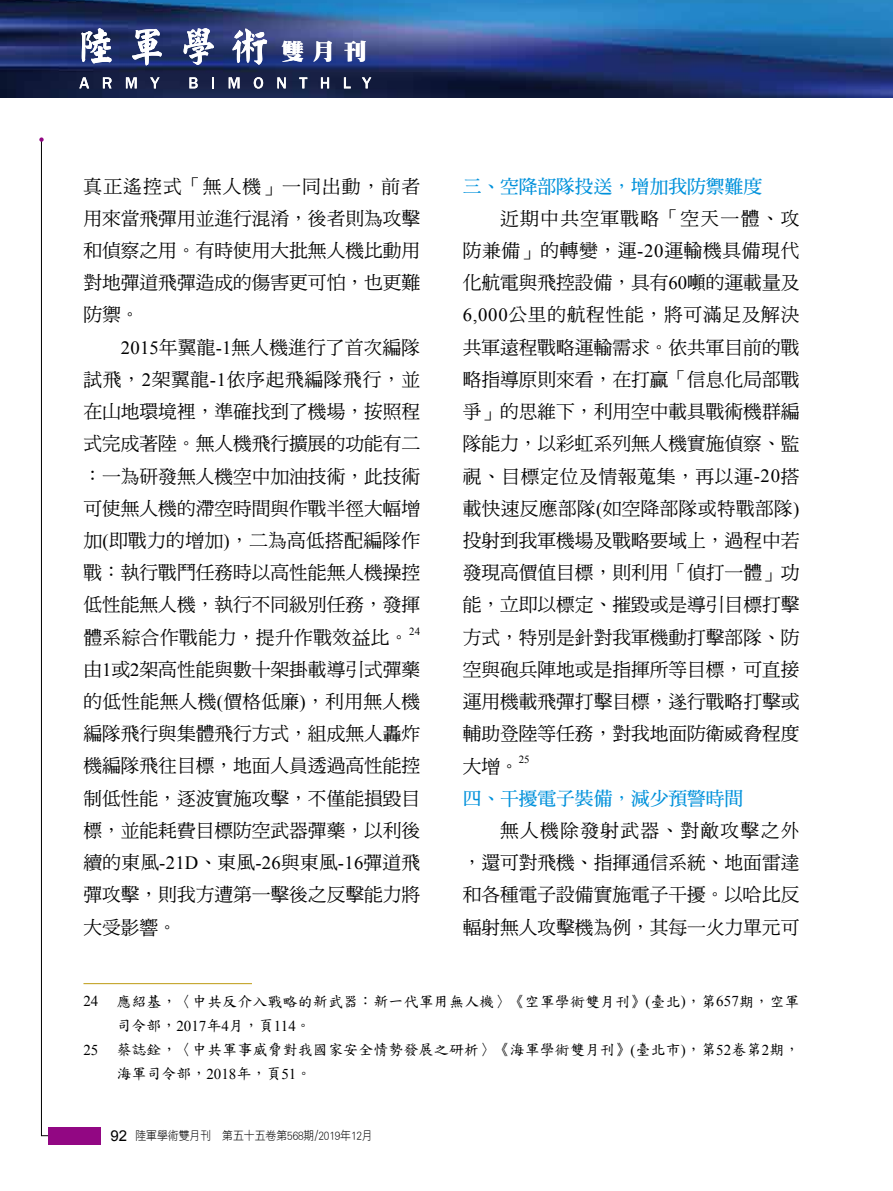
<style>
.page{position:relative;width:893px;height:1191px;background:#fff}
.page>*{position:absolute;margin:0;border:0;box-sizing:border-box;transform-origin:0 0}
.t1{font:22.5px "DF Ming UB HK BF";color:#fff}
.t2{font:18.75px/32.2px "DF Ming Md HK BF";color:#000;text-align:justify}
.t3{font:18.75px "DF Ming Bd HK BF";color:#0091db}
.t4{font:15px "DF Kai Shu SB Estd BF";letter-spacing:.01em;color:#000}
.t5{font:12px "DF Hei Lt HKP BF";color:#000;scale:.9 1}
.s1{font-family:"Times New Roman"}
.s2{font-family:"Arial";font-size:15px}
</style>
<div class="page">
<img style="left:0;top:0;width:893px;height:97px">
<svg style="left:79px;top:77px;width:10px;height:11px"></svg>
<svg style="left:103px;top:77px;width:9px;height:11px"></svg>
<svg style="left:126px;top:77px;width:11px;height:11px"></svg>
<svg style="left:150px;top:77px;width:10px;height:11px"></svg>
<svg style="left:189px;top:77px;width:9px;height:11px"></svg>
<svg style="left:212px;top:77px;width:2px;height:11px"></svg>
<svg style="left:229px;top:77px;width:11px;height:11px"></svg>
<svg style="left:254px;top:77px;width:9px;height:12px"></svg>
<svg style="left:277px;top:77px;width:9px;height:11px"></svg>
<svg style="left:299px;top:77px;width:8px;height:11px"></svg>
<svg style="left:321px;top:77px;width:8px;height:11px"></svg>
<svg style="left:344px;top:77px;width:7px;height:11px"></svg>
<svg style="left:362px;top:77px;width:9px;height:11px"></svg>
<svg style="left:81px;top:28px;width:31px;height:35px"></svg>
<svg style="left:132px;top:29px;width:30px;height:37px"></svg>
<svg style="left:184px;top:28px;width:30px;height:37px"></svg>
<svg style="left:232px;top:29px;width:35px;height:36px"></svg>
<svg style="left:41px;top:142px;width:48px;height:994px"></svg>
<div style="left:48px;top:1127px;width:53px;height:17px;background:#920783"></div>
<svg style="left:39px;top:137px;width:5px;height:5px"></svg>
<hr style="left:83px;top:983px;width:169px;height:1px;background:#be9a11">
<p class="t1" style="left:282px;top:40px;width:87px">雙月刊</p>
<p class="t2" style="left:83px;top:170px;width:338px">真正遙控式「無人機」一同出動，前者用來當飛彈用並進行混淆，後者則為攻擊和偵察之用。有時使用大批無人機比動用對地彈道飛彈造成的傷害更可怕，也更難防禦。</p>
<p class="t2" style="left:83px;top:331px;width:338px;text-indent:38px"><span class="s1">2015</span>年翼龍<span class="s1">-1</span>無人機進行了首次編隊試飛，<span class="s1">2</span>架翼龍<span class="s1">-1</span>依序起飛編隊飛行，並在山地環境裡，準確找到了機場，按照程式完成著陸。無人機飛行擴展的功能有二：一為研發無人機空中加油技術，此技術可使無人機的滯空時間與作戰半徑大幅增加<span class="s1">(</span>即戰力的增加<span class="s1">)</span>，二為高低搭配編隊作戰：執行戰鬥任務時以高性能無人機操控低性能無人機，執行不同級別任務，發揮體系綜合作戰能力，提升作戰效益比。<sup>24</sup>由<span class="s1">1</span>或<span class="s1">2</span>架高性能與數十架掛載導引式彈藥的低性能無人機<span class="s1">(</span>價格低廉<span class="s1">)</span>，利用無人機編隊飛行與集體飛行方式，組成無人轟炸機編隊飛往目標，地面人員透過高性能控制低性能，逐波實施攻擊，不僅能損毀目標，並能耗費目標防空武器彈藥，以利後續的東風<span class="s1">-21D</span>、東風<span class="s1">-26</span>與東風<span class="s1">-16</span>彈道飛彈攻擊，則我方遭第一擊後之反擊能力將大受影響。</p>
<p class="t3" style="left:463px;top:176px;width:301px">三、空降部隊投送，增加我防禦難度</p>
<p class="t2" style="left:463px;top:202px;width:338px;text-indent:38px">近期中共空軍戰略「空天一體、攻防兼備」的轉變，運<span class="s1">-20</span>運輸機具備現代化航電與飛控設備，具有<span class="s1">60</span>噸的運載量及<span class="s1">6,000</span>公里的航程性能，將可滿足及解決共軍遠程戰略運輸需求。依共軍目前的戰略指導原則來看，在打贏「信息化局部戰爭」的思維下，利用空中載具戰術機群編隊能力，以彩虹系列無人機實施偵察、監視、目標定位及情報蒐集，再以運<span class="s1">-20</span>搭載快速反應部隊<span class="s1">(</span>如空降部隊或特戰部隊<span class="s1">)</span>投射到我軍機場及戰略要域上，過程中若發現高價值目標，則利用「偵打一體」功能，立即以標定、摧毀或是導引目標打擊方式，特別是針對我軍機動打擊部隊、防空與砲兵陣地或是指揮所等目標，可直接運用機載飛彈打擊目標，遂行戰略打擊或輔助登陸等任務，對我地面防衛威脅程度大增。<sup>25</sup></p>
<p class="t3" style="left:463px;top:788px;width:282px">四、干擾電子裝備，減少預警時間</p>
<p class="t2" style="left:463px;top:814px;width:338px;text-indent:38px">無人機除發射武器、對敵攻擊之外，還可對飛機、指揮通信系統、地面雷達和各種電子設備實施電子干擾。以哈比反輻射無人攻擊機為例，其每一火力單元可</p>
<p class="t4" style="left:83px;top:993px;width:717px"><span class="s1">24</span> 應紹基，〈中共反介入戰略的新武器：新一代軍用無人機〉《空軍學術雙月刊》<span class="s1">(</span>臺北<span class="s1">)</span>，第<span class="s1">657</span>期，空軍</p>
<p class="t4" style="left:116px;top:1017px;width:196px">司令部，<span class="s1">2017</span>年<span class="s1">4</span>月，頁<span class="s1">114</span>。</p>
<p class="t4" style="left:83px;top:1042px;width:717px"><span class="s1">25</span> 蔡誌銓，〈中共軍事威脅對我國家安全情勢發展之研析〉《海軍學術雙月刊》<span class="s1">(</span>臺北市<span class="s1">)</span>，第<span class="s1">52</span>卷第<span class="s1">2</span>期，</p>
<p class="t4" style="left:116px;top:1066px;width:196px">海軍司令部，<span class="s1">2018</span>年，頁<span class="s1">51</span>。</p>
<p class="t5" style="left:111px;top:1129px;width:293px"><span class="s2">92</span> 陸軍學術雙月刊　第五十五卷第568期/2019年12月</p>
</div>
